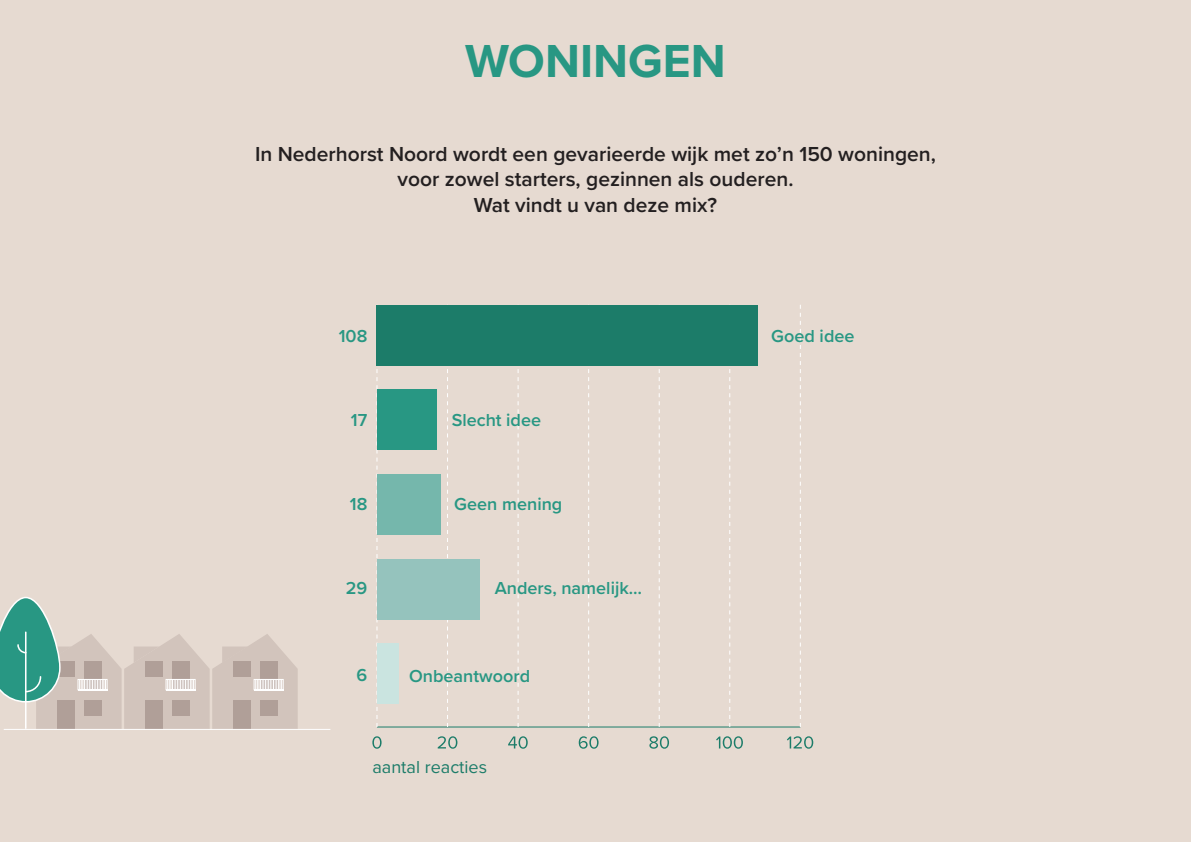
<style>
.page{position:relative;width:1191px;height:842px;background:#e6dad1}
.page>*{position:absolute;margin:0;border:0;box-sizing:border-box;transform-origin:0 0}
.t1{font:700 48px "Proxima Nova";color:#289783}
.t2{font:600 21px/25.2px "Proxima Nova";color:#231f20;text-align:center}
.t3{font:600 18px "Proxima Nova";color:#289783}
.t4{font:18px "Proxima Nova";color:#1c7c69}
</style>
<div class="page">
<svg style="left:372px;top:736px;width:9px;height:13px"></svg>
<svg style="left:438px;top:736px;width:19px;height:13px"></svg>
<svg style="left:508px;top:736px;width:20px;height:13px"></svg>
<svg style="left:579px;top:736px;width:19px;height:13px"></svg>
<svg style="left:649px;top:736px;width:20px;height:13px"></svg>
<svg style="left:716px;top:736px;width:27px;height:13px"></svg>
<svg style="left:787px;top:736px;width:26px;height:13px"></svg>
<hr style="left:377px;top:726px;width:423px;height:1px;background:#1c7c69">
<svg style="left:377px;top:369px;width:1px;height:358px"></svg>
<svg style="left:447px;top:369px;width:1px;height:358px"></svg>
<svg style="left:518px;top:369px;width:1px;height:358px"></svg>
<svg style="left:588px;top:369px;width:1px;height:358px"></svg>
<svg style="left:659px;top:369px;width:1px;height:358px"></svg>
<svg style="left:729px;top:369px;width:1px;height:358px"></svg>
<svg style="left:800px;top:305px;width:1px;height:422px"></svg>
<div style="left:377px;top:305px;width:381px;height:61px;background:#1c7c69"></div>
<div style="left:377px;top:558px;width:102px;height:61px;background:#95c3bd"></div>
<div style="left:377px;top:474px;width:63px;height:61px;background:#75b7ac"></div>
<div style="left:377px;top:389px;width:60px;height:61px;background:#289783"></div>
<div style="left:377px;top:643px;width:21px;height:61px;background:#cae4e0"></div>
<hr style="left:4px;top:729px;width:326px;height:1px;background:#fff">
<svg style="left:0;top:597px;width:298px;height:132px"></svg>
<p class="t1" style="left:465px;top:25px;width:262px">WONINGEN</p>
<p class="t2" style="left:255px;top:141px;width:682px">In Nederhorst Noord wordt een gevarieerde wijk met zo’n 150 woningen, voor zowel starters, gezinnen als ouderen.</p>
<p class="t2" style="left:474px;top:191px;width:245px">Wat vindt u van deze mix?</p>
<p class="t3" style="left:339px;top:323px;width:30px">108</p>
<p class="t3" style="left:351px;top:407px;width:18px">17</p>
<p class="t3" style="left:452px;top:407px;width:91px">Slecht idee</p>
<p class="t3" style="left:350px;top:491px;width:19px">18</p>
<p class="t3" style="left:454px;top:491px;width:109px">Geen mening</p>
<p class="t3" style="left:346px;top:575px;width:23px">29</p>
<p class="t3" style="left:495px;top:575px;width:149px">Anders, namelijk…</p>
<p class="t3" style="left:356px;top:661px;width:12px">6</p>
<p class="t3" style="left:409px;top:663px;width:122px">Onbeantwoord</p>
<p class="t4" style="left:372px;top:753px;width:116px">aantal reacties</p>
<p class="t3" style="left:771px;top:323px;width:85px">Goed idee</p>
</div>
